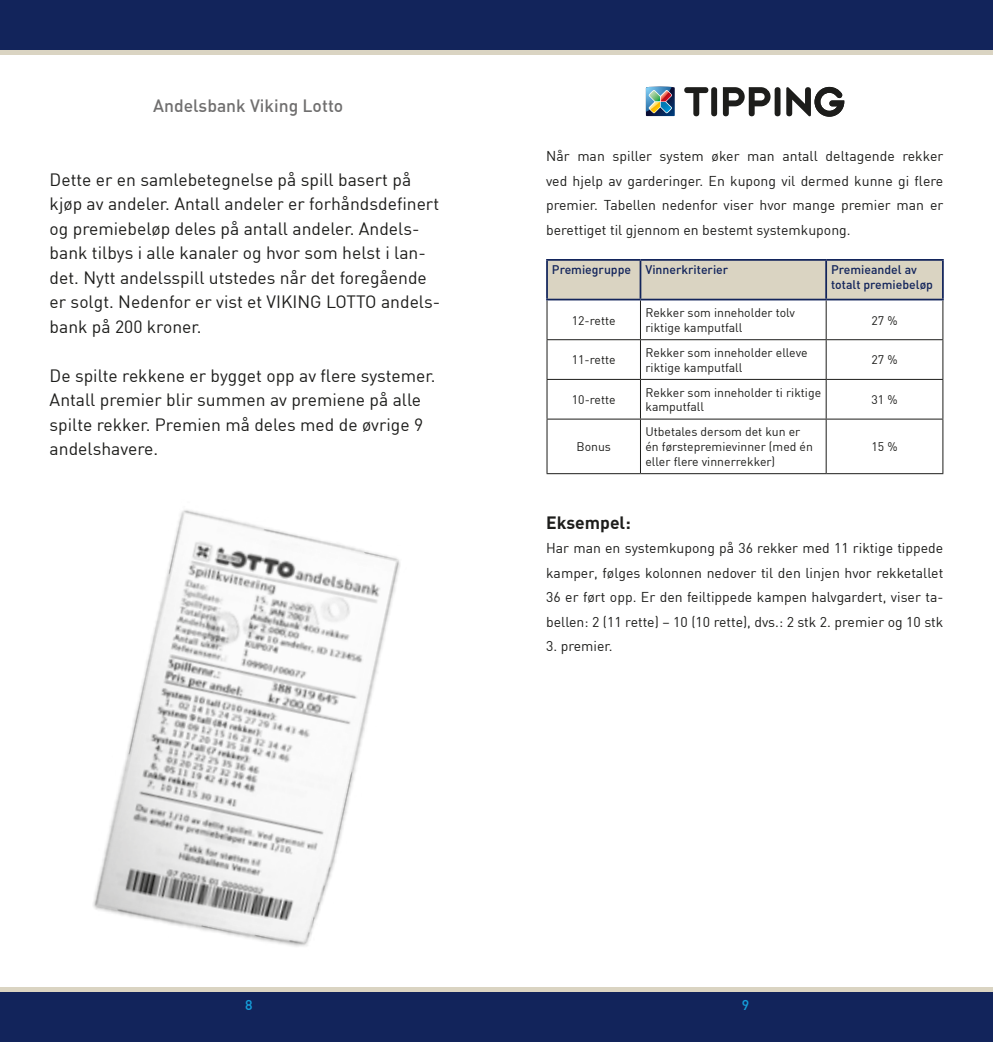
<style>
.page{position:relative;width:993px;height:1042px;background:#fff}
.page>*{position:absolute;margin:0;border:0;box-sizing:border-box;transform-origin:0 0}
.t1{font:17.5px/24.5px "DIN";color:#1d1d1b}
.t2{font:500 17.5px "DIN";color:#706f6f}
.t3{font:700 17.5px "DIN";color:#1d1d1b}
.t4{font:14px/24.5px "DIN";color:#1d1d1b;text-align:justify}
.t5{font:500 14px "DIN";color:#159fdb}
.t6{font:12.25px/14.7px "DIN";color:#1d1d1b}
.t7{font:500 12.25px/14.7px "DIN";color:#12245b}
</style>
<div class="page">
<div style="left:0;top:47px;width:496px;height:8px;background:#dad4c2"></div>
<div style="left:0;top:987px;width:496px;height:10px;background:#dad4c2"></div>
<div style="left:0;top:992px;width:496px;height:50px;background:#12245b"></div>
<div style="left:0;top:0;width:496px;height:50px;background:#12245b"></div>
<img style="left:93px;top:510px;width:307px;height:437px">
<div style="left:496px;top:47px;width:496px;height:8px;background:#dad4c2"></div>
<div style="left:496px;top:987px;width:496px;height:10px;background:#dad4c2"></div>
<div style="left:496px;top:992px;width:496px;height:50px;background:#12245b"></div>
<div style="left:496px;top:0;width:496px;height:50px;background:#12245b"></div>
<svg style="left:645px;top:86px;width:30px;height:31px"></svg>
<svg style="left:684px;top:87px;width:24px;height:29px"></svg>
<div style="left:711px;top:87px;width:5px;height:29px;background:#1d1d1b;border-radius:3px"></div>
<div style="left:774px;top:87px;width:6px;height:29px;background:#1d1d1b;border-radius:3px"></div>
<svg style="left:722px;top:87px;width:48px;height:29px"></svg>
<svg style="left:786px;top:87px;width:58px;height:30px"></svg>
<div style="left:547px;top:261px;width:394px;height:38px;background:#dad4c2"></div>
<hr style="left:546px;top:300px;width:1px;height:39px;background:#1d1d1b">
<hr style="left:639px;top:300px;width:1px;height:39px;background:#1d1d1b">
<hr style="left:825px;top:300px;width:1px;height:39px;background:#1d1d1b">
<hr style="left:942px;top:300px;width:1px;height:39px;background:#1d1d1b">
<hr style="left:546px;top:339px;width:94px;height:1px;background:#1d1d1b">
<hr style="left:546px;top:340px;width:1px;height:39px;background:#1d1d1b">
<hr style="left:640px;top:339px;width:185px;height:1px;background:#1d1d1b">
<hr style="left:639px;top:340px;width:1px;height:39px;background:#1d1d1b">
<hr style="left:825px;top:339px;width:118px;height:1px;background:#1d1d1b">
<hr style="left:825px;top:340px;width:1px;height:39px;background:#1d1d1b">
<hr style="left:942px;top:340px;width:1px;height:39px;background:#1d1d1b">
<hr style="left:546px;top:379px;width:94px;height:1px;background:#1d1d1b">
<hr style="left:546px;top:380px;width:1px;height:39px;background:#1d1d1b">
<hr style="left:640px;top:379px;width:185px;height:1px;background:#1d1d1b">
<hr style="left:639px;top:380px;width:1px;height:39px;background:#1d1d1b">
<hr style="left:825px;top:379px;width:118px;height:1px;background:#1d1d1b">
<hr style="left:825px;top:380px;width:1px;height:39px;background:#1d1d1b">
<hr style="left:942px;top:380px;width:1px;height:39px;background:#1d1d1b">
<hr style="left:546px;top:419px;width:94px;height:1px;background:#1d1d1b">
<hr style="left:546px;top:419px;width:1px;height:54px;background:#1d1d1b">
<hr style="left:640px;top:419px;width:185px;height:1px;background:#1d1d1b">
<hr style="left:639px;top:419px;width:1px;height:54px;background:#1d1d1b">
<hr style="left:825px;top:419px;width:118px;height:1px;background:#1d1d1b">
<hr style="left:825px;top:419px;width:1px;height:54px;background:#1d1d1b">
<hr style="left:942px;top:419px;width:1px;height:54px;background:#1d1d1b">
<hr style="left:546px;top:473px;width:94px;height:1px;background:#1d1d1b">
<hr style="left:640px;top:473px;width:185px;height:1px;background:#1d1d1b">
<hr style="left:825px;top:473px;width:118px;height:1px;background:#1d1d1b">
<hr style="left:546px;top:259px;width:94px;height:2px;background:#12245b">
<hr style="left:546px;top:261px;width:1px;height:38px;background:#12245b">
<hr style="left:640px;top:259px;width:185px;height:2px;background:#12245b">
<hr style="left:639px;top:261px;width:2px;height:38px;background:#12245b">
<hr style="left:825px;top:259px;width:118px;height:2px;background:#12245b">
<hr style="left:825px;top:261px;width:1px;height:38px;background:#12245b">
<hr style="left:941px;top:261px;width:2px;height:38px;background:#12245b">
<hr style="left:546px;top:299px;width:94px;height:1px;background:#12245b">
<hr style="left:640px;top:299px;width:185px;height:1px;background:#12245b">
<hr style="left:825px;top:299px;width:118px;height:1px;background:#12245b">
<p class="t2" style="left:153px;top:95px;width:192px">Andelsbank Viking Lotto</p>
<p class="t1" style="left:50px;top:167px;width:392px">Dette er en samlebetegnelse på spill basert på kjøp av andeler. Antall andeler er forhåndsdefinert og premiebeløp deles på antall andeler. Andels&shy;bank tilbys i alle kanaler og hvor som helst i lan&shy;det. Nytt andelsspill utstedes når det foregående er solgt. Nedenfor er vist et VIKING LOTTO andels&shy;bank på 200 kroner.</p>
<p class="t1" style="left:50px;top:363px;width:387px">De spilte rekkene er bygget opp av flere systemer.<br>Antall premier blir summen av premiene på alle spilte rekker. Premien må deles med de øvrige 9 andelshavere.</p>
<p class="t4" style="left:546px;top:143px;width:398px">Når man spiller system øker man antall deltagende rekker ved hjelp av garderinger. En kupong vil dermed kunne gi flere premier. Tabellen nedenfor viser hvor mange premier man er berettiget til gjennom en bestemt systemkupong.</p>
<p class="t7" style="left:552px;top:262px;width:178px">Premiegruppe Vinnerkriterier</p>
<p class="t7" style="left:830px;top:262px;width:103px">Premieandel av totalt premiebeløp</p>
<p class="t6" style="left:571px;top:313px;width:45px">12-rette</p>
<p class="t6" style="left:645px;top:305px;width:151px">Rekker som inneholder tolv riktige kamputfall</p>
<p class="t6" style="left:871px;top:313px;width:28px">27 %</p>
<p class="t6" style="left:571px;top:352px;width:45px">11-rette</p>
<p class="t6" style="left:645px;top:345px;width:163px">Rekker som inneholder elleve riktige kamputfall</p>
<p class="t6" style="left:871px;top:352px;width:28px">27 %</p>
<p class="t6" style="left:571px;top:392px;width:45px">10-rette</p>
<p class="t6" style="left:645px;top:385px;width:177px">Rekker som inneholder ti riktige kamputfall</p>
<p class="t6" style="left:871px;top:392px;width:28px">31 %</p>
<p class="t6" style="left:576px;top:439px;width:36px">Bonus</p>
<p class="t6" style="left:645px;top:424px;width:169px">Utbetales dersom det kun er én førstepremievinner (med én eller flere vinnerrekker)</p>
<p class="t6" style="left:871px;top:439px;width:28px">15 %</p>
<p class="t3" style="left:546px;top:511px;width:86px">Eksempel:</p>
<p class="t4" style="left:546px;top:535px;width:398px">Har man en systemkupong på 36 rekker med 11 riktige tippede kamper, følges kolonnen nedover til den linjen hvor rekketallet 36 er ført opp. Er den feiltippede kampen halvgardert, viser ta&shy;bellen: 2 (11 rette) – 10 (10 rette), dvs.: 2 stk 2. premier og 10 stk</p>
<p class="t4" style="left:546px;top:633px;width:68px">3. premier.</p>
<p class="t5" style="left:245px;top:996px;width:9px">8</p>
<p class="t5" style="left:741px;top:996px;width:9px">9</p>
</div>
